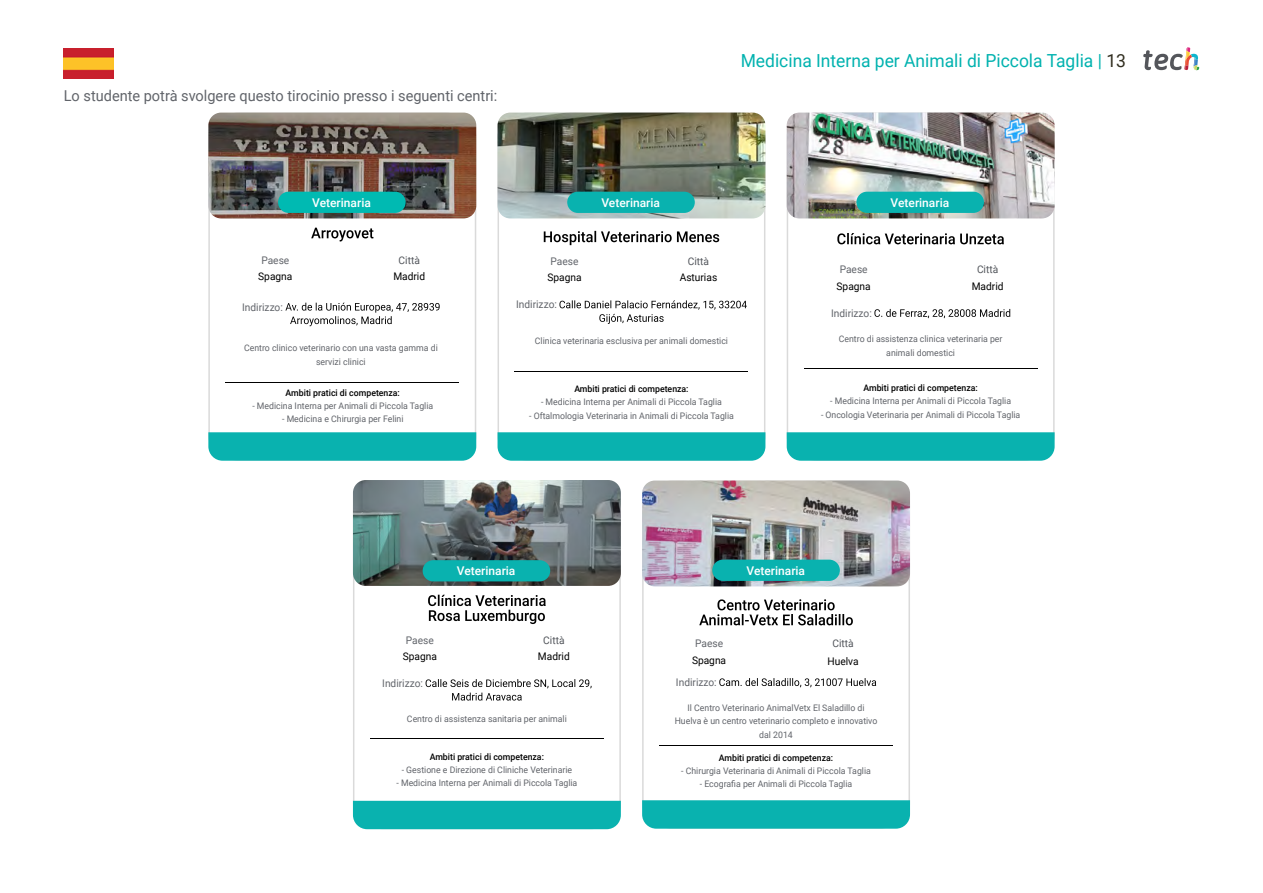
<style>
.page{position:relative;width:1263px;height:893px;background:#fff}
.page>*{position:absolute;margin:0;border:0;box-sizing:border-box;transform-origin:0 0}
.t1{font:18px "Roboto";color:#00b2af}
.t2{font:15px "Roboto";color:#61646a}
.t3{font:500 12px "Roboto";color:#fff}
.t4{font:10.5px "Roboto";color:#61646a}
.t5{font:10.5px "Roboto";color:#000}
.t6{font:10.5px "Roboto";color:#52555b}
.t7{font:9px/13.5px "Roboto";color:#61646a;text-align:center}
.t8{font:500 9px "Roboto";color:#000}
.s1{color:#312e20}
</style>
<div class="page">
<svg style="left:1143px;top:47px;width:56px;height:24px"></svg>
<img style="left:64px;top:48px;width:49px;height:31px">
<svg style="left:208px;top:112px;width:269px;height:337px"></svg>
<img style="left:208px;top:113px;width:268px;height:105px">
<div style="left:278px;top:192px;width:128px;height:21px;background:#00bab2;border-radius:11px"></div>
<hr style="left:225px;top:382px;width:234px;height:1px;background:#000">
<svg style="left:311px;top:228px;width:62px;height:13px"></svg>
<svg style="left:285px;top:303px;width:155px;height:23px"></svg>
<svg style="left:208px;top:432px;width:268px;height:29px;background:#10b4b1"></svg>
<svg style="left:497px;top:112px;width:269px;height:338px"></svg>
<img style="left:497px;top:113px;width:268px;height:105px">
<div style="left:567px;top:192px;width:128px;height:21px;background:#09b2af;border-radius:11px"></div>
<svg style="left:497px;top:432px;width:268px;height:29px;background:#10b4b1"></svg>
<hr style="left:515px;top:371px;width:233px;height:1px;background:#000">
<svg style="left:544px;top:231px;width:175px;height:14px"></svg>
<svg style="left:559px;top:300px;width:188px;height:24px"></svg>
<svg style="left:786px;top:112px;width:269px;height:339px"></svg>
<img style="left:787px;top:113px;width:267px;height:105px">
<div style="left:856px;top:192px;width:128px;height:21px;background:#09b2af;border-radius:11px"></div>
<svg style="left:787px;top:432px;width:267px;height:29px;background:#10b4b1"></svg>
<hr style="left:804px;top:369px;width:233px;height:1px;background:#000">
<svg style="left:837px;top:233px;width:167px;height:11px"></svg>
<svg style="left:874px;top:309px;width:136px;height:9px"></svg>
<svg style="left:352px;top:586px;width:269px;height:244px"></svg>
<img style="left:353px;top:480px;width:268px;height:106px">
<div style="left:423px;top:560px;width:127px;height:21px;background:#09b2af;border-radius:11px"></div>
<div style="left:353px;top:801px;width:268px;height:28px;background:#09b2af"></div>
<hr style="left:370px;top:738px;width:234px;height:1px;background:#000">
<svg style="left:428px;top:595px;width:118px;height:29px"></svg>
<svg style="left:426px;top:679px;width:166px;height:22px"></svg>
<svg style="left:642px;top:480px;width:269px;height:325px"></svg>
<img style="left:642px;top:481px;width:268px;height:105px">
<div style="left:712px;top:560px;width:128px;height:21px;background:#09b2af;border-radius:11px"></div>
<svg style="left:642px;top:800px;width:268px;height:29px;background:#10b4b1"></svg>
<hr style="left:659px;top:745px;width:234px;height:1px;background:#000">
<svg style="left:699px;top:599px;width:154px;height:26px"></svg>
<svg style="left:719px;top:678px;width:157px;height:9px"></svg>
<h2 class="t2" style="left:64px;top:85px;width:435px">Lo studente potrà svolgere questo tirocinio presso i seguenti centri:</h2>
<h1 class="t1" style="left:741px;top:48px;width:387px">Medicina Interna per Animali di Piccola Taglia | <span class="s1">13</span></h1>
<h3 class="t3" style="left:312px;top:194px;width:60px">Veterinaria</h3>
<h3 class="t3" style="left:601px;top:194px;width:60px">Veterinaria</h3>
<h3 class="t3" style="left:890px;top:194px;width:60px">Veterinaria</h3>
<p class="t4" style="left:261px;top:253px;width:29px">Paese</p>
<p class="t5" style="left:258px;top:269px;width:36px">Spagna</p>
<p class="t6" style="left:399px;top:253px;width:23px">Città</p>
<p class="t5" style="left:393px;top:269px;width:33px">Madrid</p>
<p class="t4" style="left:550px;top:253px;width:29px">Paese</p>
<p class="t5" style="left:547px;top:270px;width:36px">Spagna</p>
<p class="t6" style="left:688px;top:253px;width:23px">Città</p>
<p class="t5" style="left:680px;top:270px;width:39px">Asturias</p>
<p class="t4" style="left:840px;top:262px;width:29px">Paese</p>
<p class="t5" style="left:836px;top:279px;width:36px">Spagna</p>
<p class="t6" style="left:977px;top:262px;width:23px">Città</p>
<p class="t5" style="left:972px;top:279px;width:33px">Madrid</p>
<p class="t4" style="left:242px;top:299px;width:42px">Indirizzo:</p>
<p class="t7" style="left:244px;top:341px;width:195px">Centro clinico veterinario con una vasta gamma di servizi clinici</p>
<p class="t8" style="left:286px;top:386px;width:116px">Ambiti pratici di competenza:</p>
<p class="t7" style="left:252px;top:399px;width:182px">- Medicina Interna per Animali di Piccola Taglia</p>
<p class="t7" style="left:282px;top:412px;width:123px">- Medicina e Chirurgia per Felini</p>
<p class="t4" style="left:516px;top:297px;width:42px">Indirizzo:</p>
<p class="t7" style="left:535px;top:334px;width:195px">Clinica veterinaria esclusiva per animali domestici</p>
<p class="t8" style="left:574px;top:383px;width:116px">Ambiti pratici di competenza:</p>
<p class="t7" style="left:541px;top:395px;width:182px">- Medicina Interna per Animali di Piccola Taglia</p>
<p class="t7" style="left:529px;top:408px;width:206px">- Oftalmologia Veterinaria in Animali di Piccola Taglia</p>
<p class="t4" style="left:831px;top:306px;width:42px">Indirizzo:</p>
<p class="t7" style="left:839px;top:332px;width:165px">Centro di assistenza clinica veterinaria per animali domestici</p>
<p class="t8" style="left:863px;top:382px;width:116px">Ambiti pratici di competenza:</p>
<p class="t7" style="left:830px;top:394px;width:182px">- Medicina Interna per Animali di Piccola Taglia</p>
<p class="t7" style="left:821px;top:407px;width:201px">- Oncologia Veterinaria per Animali di Piccola Taglia</p>
<h3 class="t3" style="left:457px;top:563px;width:60px">Veterinaria</h3>
<p class="t4" style="left:406px;top:633px;width:29px">Paese</p>
<p class="t5" style="left:403px;top:649px;width:36px">Spagna</p>
<p class="t6" style="left:543px;top:633px;width:23px">Città</p>
<p class="t5" style="left:538px;top:649px;width:33px">Madrid</p>
<h3 class="t3" style="left:746px;top:562px;width:60px">Veterinaria</h3>
<p class="t4" style="left:695px;top:636px;width:29px">Paese</p>
<p class="t5" style="left:692px;top:652px;width:36px">Spagna</p>
<p class="t6" style="left:832px;top:636px;width:23px">Città</p>
<p class="t5" style="left:827px;top:654px;width:33px">Huelva</p>
<p class="t4" style="left:382px;top:676px;width:42px">Indirizzo:</p>
<p class="t7" style="left:407px;top:711px;width:161px">Centro di assistenza sanitaria per animali</p>
<p class="t8" style="left:430px;top:750px;width:116px">Ambiti pratici di competenza:</p>
<p class="t7" style="left:402px;top:763px;width:172px">- Gestione e Direzione di Cliniche Veterinarie</p>
<p class="t7" style="left:396px;top:776px;width:182px">- Medicina Interna per Animali di Piccola Taglia</p>
<p class="t4" style="left:676px;top:675px;width:42px">Indirizzo:</p>
<p class="t7" style="left:675px;top:701px;width:204px">Il Centro Veterinario AnimalVetx El Saladillo di<br>Huelva è un centro veterinario completo e innovativo dal 2014</p>
<p class="t8" style="left:719px;top:751px;width:116px">Ambiti pratici di competenza:</p>
<p class="t7" style="left:681px;top:764px;width:191px">- Chirurgia Veterinaria di Animali di Piccola Taglia</p>
<p class="t7" style="left:700px;top:777px;width:154px">- Ecografia per Animali di Piccola Taglia</p>
</div>
